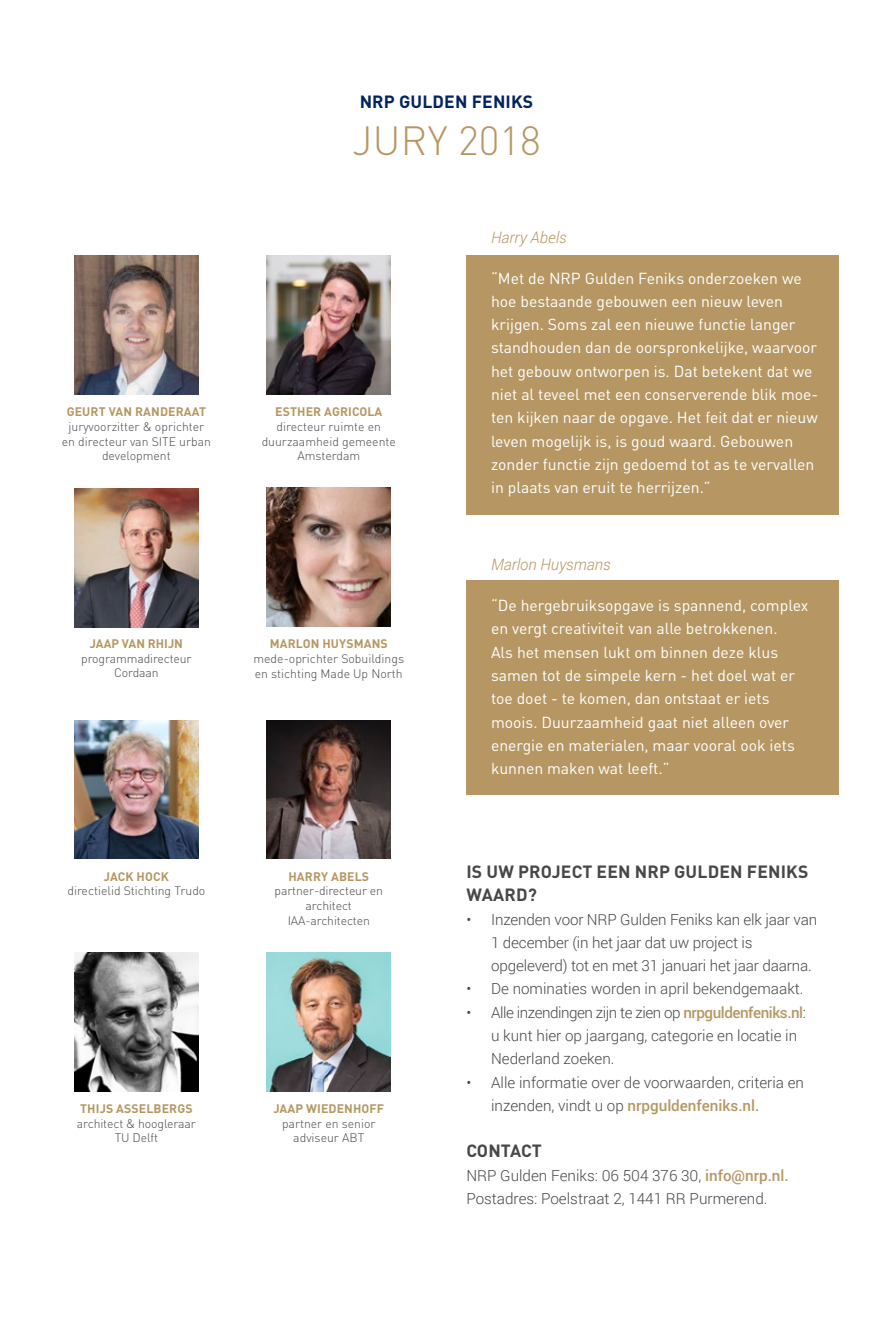
<style>
.page{position:relative;width:893px;height:1340px;background:#fff}
.page>*{position:absolute;margin:0;border:0;box-sizing:border-box;transform-origin:0 0}
.Titels{font:300 40.25px "DIN Pro";letter-spacing:.005em;color:#b69763}
.kop{font:700 17.5px/23.3px "DIN Pro";letter-spacing:.01em;color:#484649}
.Titels-2{font:700 17.5px "DIN Pro";letter-spacing:.01em;color:#002361}
.quote_-_body{font:15.75px/23.3px "DIN Pro";color:#fff}
.t1{font:italic 300 15.75px "Roboto";color:#b69763}
.body_tekst{font:300 15.22px/23.3px "Roboto";color:#484649}
._06_nr{font:300 12.25px/14.7px "DIN Pro";color:#484649;text-align:center}
.Bedrijfsnaam{font:700 12.25px "DIN Pro";letter-spacing:.01em;color:#b69763}
._06_nr-2{font:700 12.25px "DIN Pro";letter-spacing:.01em;color:#b69763}
.s1{font-weight:500;color:#b69763}
</style>
<div class="page">
<img style="left:74px;top:256px;width:124px;height:138px">
<img style="left:267px;top:256px;width:124px;height:138px">
<img style="left:267px;top:488px;width:124px;height:138px">
<img style="left:74px;top:489px;width:124px;height:138px">
<img style="left:267px;top:952px;width:124px;height:139px">
<img style="left:74px;top:952px;width:124px;height:139px">
<div style="left:466px;top:256px;width:372px;height:259px;background:#b69763"></div>
<div style="left:466px;top:580px;width:372px;height:214px;background:#b69763"></div>
<img style="left:74px;top:720px;width:124px;height:138px">
<img style="left:267px;top:720px;width:124px;height:138px">
<p class="Bedrijfsnaam" style="left:67px;top:403px;width:141px">GEURT VAN RANDERAAT</p>
<p class="_06_nr" style="left:62px;top:418px;width:151px">juryvoorzitter &amp; oprichter en directeur van SITE urban development</p>
<p class="Bedrijfsnaam" style="left:90px;top:635px;width:95px">JAAP VAN RHIJN</p>
<p class="_06_nr" style="left:81px;top:650px;width:112px">programmadirecteur<br>Cordaan</p>
<p class="Bedrijfsnaam" style="left:104px;top:868px;width:67px">JACK HOCK</p>
<p class="_06_nr" style="left:67px;top:883px;width:140px">directielid Stichting Trudo</p>
<p class="_06_nr-2" style="left:80px;top:1100px;width:114px">THIJS ASSELBERGS</p>
<p class="_06_nr" style="left:77px;top:1115px;width:120px">architect &amp; hoogleraar<br>TU Delft</p>
<p class="Titels-2" style="left:360px;top:90px;width:175px">NRP GULDEN FENIKS</p>
<p class="Titels" style="left:352px;top:113px;width:190px">JURY 2018</p>
<p class="Bedrijfsnaam" style="left:275px;top:403px;width:109px">ESTHER AGRICOLA</p>
<p class="_06_nr" style="left:262px;top:418px;width:136px">directeur ruimte en duurzaamheid gemeente<br>Amsterdam</p>
<p class="Bedrijfsnaam" style="left:270px;top:635px;width:120px">MARLON HUYSMANS</p>
<p class="_06_nr" style="left:253px;top:651px;width:152px;text-align:left">mede-oprichter Sobuildings en stichting Made Up North</p>
<p class="_06_nr-2" style="left:288px;top:868px;width:82px">HARRY ABELS</p>
<p class="_06_nr" style="left:275px;top:883px;width:110px">partner-directeur en architect<br>IAA-architecten</p>
<p class="Bedrijfsnaam" style="left:273px;top:1100px;width:112px">JAAP WIEDENHOFF</p>
<p class="_06_nr" style="left:282px;top:1115px;width:95px">partner en senior adviseur ABT</p>
<p class="t1" style="left:491px;top:226px;width:77px">Harry Abels</p>
<p class="quote_-_body" style="left:491px;top:265px;width:329px">“Met de NRP Gulden Feniks onderzoeken we hoe bestaande gebouwen een nieuw leven krijgen. Soms zal een nieuwe functie langer standhouden dan de oorspronkelijke, waarvoor het gebouw ontworpen is. Dat betekent dat we niet al teveel met een conserverende blik moe&shy;ten kijken naar de opgave. Het feit dat er nieuw leven mogelijk is, is goud waard. Gebouwen zonder functie zijn gedoemd tot as te vervallen in plaats van eruit te herrijzen.”</p>
<p class="t1" style="left:491px;top:554px;width:121px">Marlon Huysmans</p>
<p class="quote_-_body" style="left:491px;top:593px;width:319px">“De hergebruiksopgave is spannend, complex en vergt creativiteit van alle betrokkenen.<br>Als het mensen lukt om binnen deze klus samen tot de simpele kern - het doel wat er toe doet - te komen, dan ontstaat er iets moois. Duurzaamheid gaat niet alleen over energie en materialen, maar vooral ook iets kunnen maken wat leeft.”</p>
<p class="kop" style="left:466px;top:859px;width:343px">IS UW PROJECT EEN NRP GULDEN FENIKS<br>WAARD?</p>
<p class="body_tekst" style="left:491px;top:907px;width:328px;text-indent:-25px">• Inzenden voor NRP Gulden Feniks kan elk jaar van<br>1 december (in het jaar dat uw project is opgeleverd) tot en met 31 januari het jaar daarna.</p>
<p class="body_tekst" style="left:466px;top:976px;width:339px">• De nominaties worden in april bekendgemaakt.</p>
<p class="body_tekst" style="left:491px;top:1000px;width:316px;text-indent:-25px">• Alle inzendingen zijn te zien op <span class="s1">nrpguldenfeniks.nl</span>: u kunt hier op jaargang, categorie en locatie in<br>Nederland zoeken.</p>
<p class="body_tekst" style="left:491px;top:1070px;width:314px;text-indent:-25px">• Alle informatie over de voorwaarden, criteria en inzenden, vindt u op <span class="s1">nrpguldenfeniks.nl.</span></p>
<p class="kop" style="left:466px;top:1138px;width:77px">CONTACT</p>
<p class="body_tekst" style="left:466px;top:1163px;width:324px">NRP Gulden Feniks: 06 504 376 30, <span class="s1">info@nrp.nl.</span></p>
<p class="body_tekst" style="left:466px;top:1186px;width:303px">Postadres: Poelstraat 2, 1441 RR Purmerend.</p>
</div>
